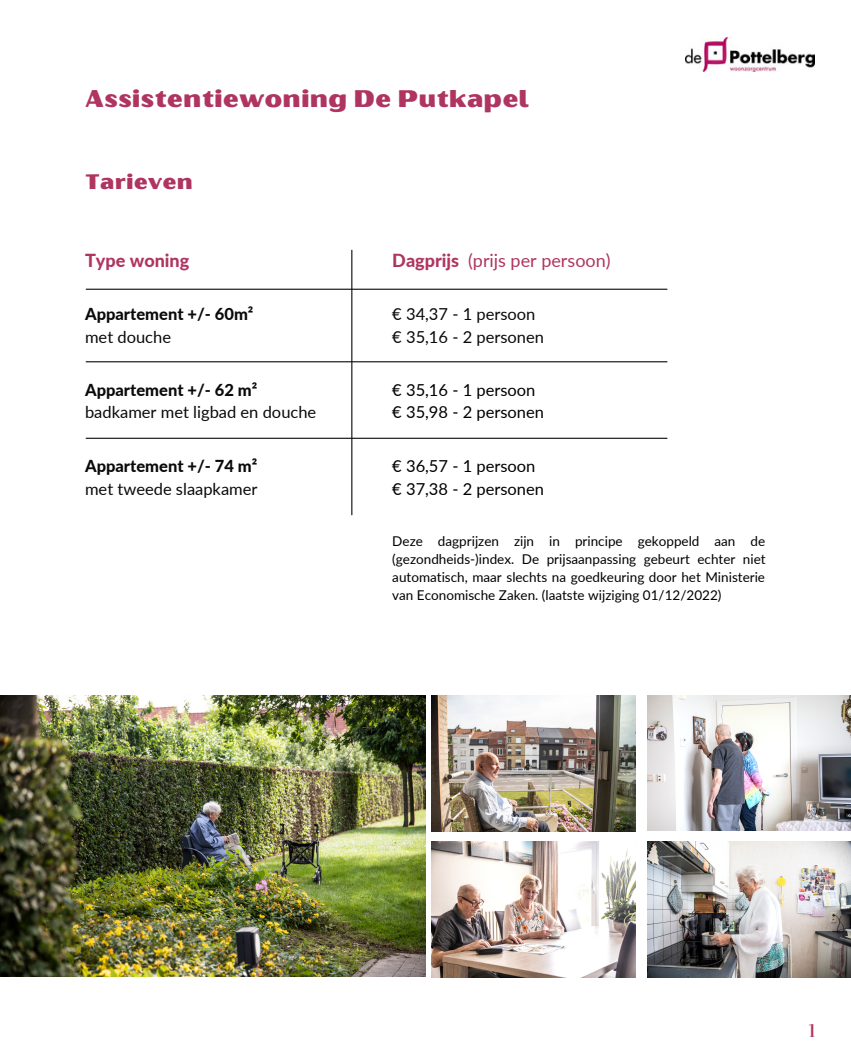
<style>
.page{position:relative;width:851px;height:1064px;background:#fff}
.page>*{position:absolute;margin:0;border:0;box-sizing:border-box;transform-origin:0 0}
.t1{font:24px "Oilvare Base";color:#af3560}
.t2{font:21px "Oilvare Base";color:#af3560}
.t3{font:18px "Lato";color:#af3560}
.t4{font:800 18px "Lato";color:#af3560}
.t5{font:18px "Vidaloka";color:#af3560}
.t6{font:16.5px/22.5px "Lato";color:#0b0a0a}
.t7{font:16.5px/22.5px "Lato";color:#000}
.t8{font:800 16.5px "Lato";color:#0b0a0a}
.t9{font:13.5px/18px "Lato";color:#000;text-align:justify}
.s1{font-weight:800}
</style>
<div class="page">
<img style="left:432px;top:695px;width:203px;height:136px">
<img style="left:432px;top:841px;width:203px;height:136px">
<img style="left:647px;top:695px;width:203px;height:135px">
<img style="left:647px;top:841px;width:203px;height:136px">
<hr style="left:351px;top:250px;width:1px;height:264px;background:#0b0a0a">
<hr style="left:86px;top:361px;width:581px;height:1px;background:#0b0a0a">
<hr style="left:86px;top:437px;width:581px;height:1px;background:#0b0a0a">
<img style="left:0;top:695px;width:425px;height:281px">
<hr style="left:86px;top:288px;width:581px;height:2px;background:#0b0a0a">
<img style="left:685px;top:37px;width:129px;height:34px">
<h1 class="t1" style="left:85px;top:84px;width:445px">Assistentiewoning De Putkapel</h1>
<h2 class="t2" style="left:85px;top:168px;width:109px">Tarieven</h2>
<h3 class="t4" style="left:85px;top:249px;width:106px">Type woning</h3>
<h3 class="t3" style="left:392px;top:249px;width:220px"><span class="s1">Dagprijs</span> (prijs per persoon)</h3>
<p class="t8" style="left:85px;top:304px;width:170px">Appartement +/- 60m²</p>
<p class="t6" style="left:85px;top:325px;width:87px">met douche</p>
<p class="t8" style="left:85px;top:379px;width:174px">Appartement +/- 62 m²</p>
<p class="t6" style="left:85px;top:400px;width:233px">badkamer met ligbad en douche</p>
<p class="t8" style="left:85px;top:456px;width:174px">Appartement +/- 74 m²</p>
<p class="t6" style="left:85px;top:477px;width:174px">met tweede slaapkamer</p>
<p class="t6" style="left:392px;top:303px;width:153px">€ 34,37 - 1 persoon € 35,16 - 2 personen</p>
<p class="t7" style="left:392px;top:378px;width:153px">€ 35,16 - 1 persoon € 35,98 - 2 personen</p>
<p class="t7" style="left:392px;top:454px;width:153px">€ 36,57 - 1 persoon € 37,38 - 2 personen</p>
<p class="t9" style="left:392px;top:531px;width:375px">Deze dagprijzen zijn in principe gekoppeld aan de (gezondheids-)index. De prijsaanpassing gebeurt echter niet automatisch, maar slechts na goedkeuring door het Ministerie van Economische Zaken. (laatste wijziging 01/12/2022)</p>
<h3 class="t5" style="left:808px;top:1019px;width:8px">1</h3>
</div>
